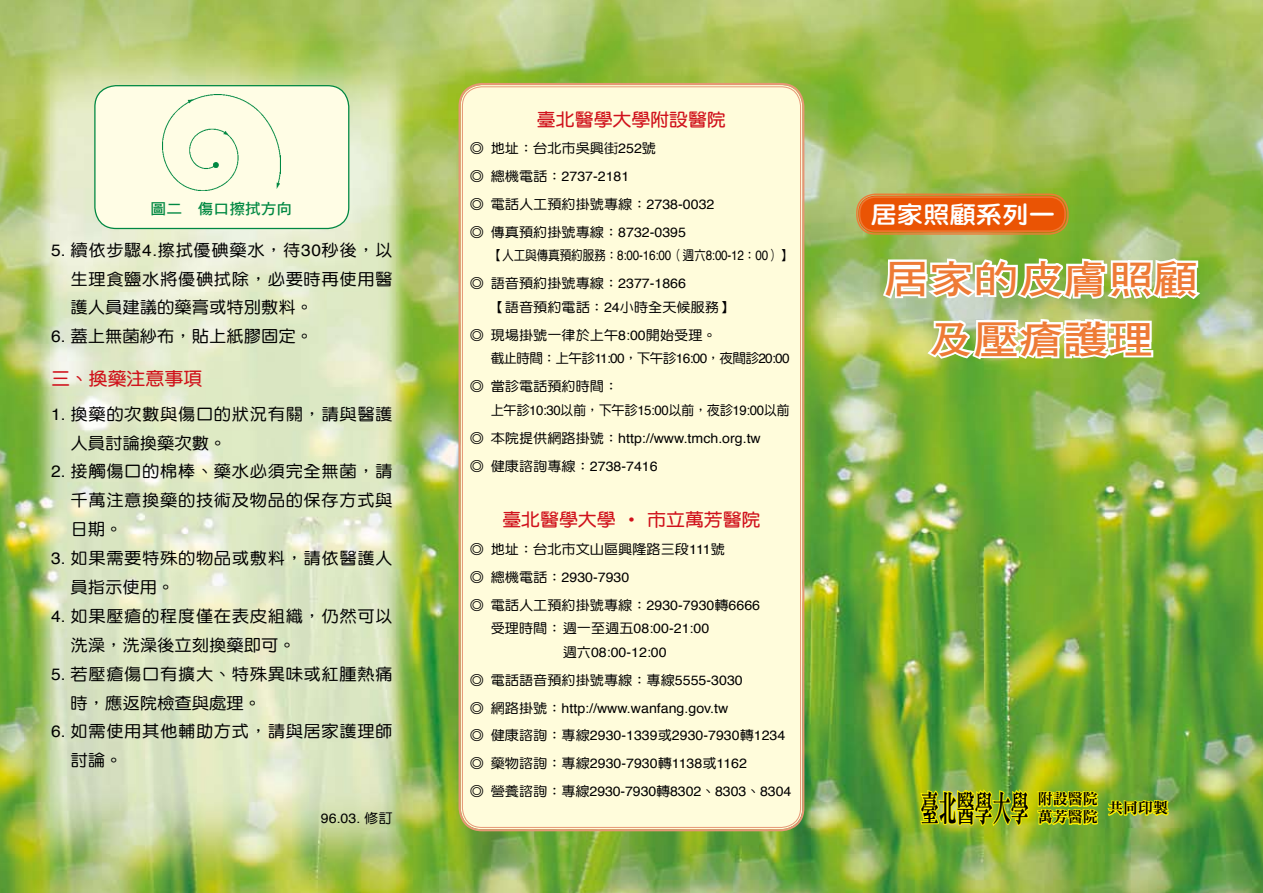
<style>
.page{position:relative;width:1263px;height:893px;background:#fff}
.page>*{position:absolute;margin:0;border:0;box-sizing:border-box;transform-origin:0 0}
.t1{font:39px/60px "DF Hei Std W7";color:#ee7b36;text-align:center;scale:1.15 1}
.t2{font:36px "DF Ming Std W9";color:#000;scale:.5 1}
.t3{font:24px "DF Yuan Std W8";color:#fff;scale:1.1 1}
.t4{font:18px "DF Yuan Std W7";color:#d0111b;scale:1.05 1}
.t5{font:16.5px/28.8px "DF Yuan Std W5";letter-spacing:.035em;color:#000;scale:1.05 1}
.t6{font:16.5px "DF Yuan Std W5";color:#000;scale:1.05 1}
.t7{font:15px "DF Ming Std W9";color:#000}
.t8{font:15px "DF Hei Std W7";color:#008842;scale:1.05 1}
.t9{font:13.5px/27.9px "Helvetica";color:#000;scale:1.05 1}
.t10{font:13.5px/23.7px "DF Yuan Std W5";color:#000;scale:1.05 1}
.t11{font:13.5px/23.7px "DF Yuan Std W5";letter-spacing:-.03em;color:#000;scale:1.05 1}
.t12{font:13.5px "Helvetica";letter-spacing:-.02em;color:#000;scale:.87 1}
.s1{font-family:"Helvetica"}
.s2{font-family:"DF Yuan Std W5"}
</style>
<div class="page">
<img style="left:0;top:0;width:1263px;height:893px">
<div style="left:858px;top:196px;width:208px;height:37px;background:#ea5404;border-radius:17px"></div>
<div style="left:856px;top:194px;width:213px;height:41px;border:1px solid #ee7b36;border-radius:18px"></div>
<div style="left:859px;top:196px;width:207px;height:36px;border:1px solid #ee7b36;border-radius:16px"></div>
<div style="left:461px;top:85px;width:341px;height:744px;background:#fffcdb;border-radius:21px"></div>
<div style="left:458px;top:83px;width:346px;height:748px;border:2px solid #e69775;border-radius:22px"></div>
<div style="left:95px;top:86px;width:254px;height:142px;background:#fffde5;border-radius:21px"></div>
<img style="left:162px;top:95px;width:119px;height:95px">
<div style="left:94px;top:85px;width:255px;height:144px;border:1px solid #008842;border-radius:21px"></div>
<svg style="left:880px;top:256px;width:324px;height:46px"></svg>
<svg style="left:924px;top:316px;width:231px;height:46px"></svg>
<img style="left:919px;top:599px;width:111px;height:229px">
<svg style="left:1105px;top:798px;width:65px;height:19px"></svg>
<svg style="left:1036px;top:779px;width:63px;height:47px;background:#cdd60f"></svg>
<h3 class="t4" style="left:537px;top:109px;width:181px">臺北醫學大學附設醫院</h3>
<p class="t10" style="left:470px;top:136px;width:179px">◎ 地址：台北市吳興街<span class="s1">252</span>號</p>
<p class="t9" style="left:470px;top:162px;width:154px"><span class="s2">◎ 總機電話：</span>2737-2181</p>
<p class="t10" style="left:470px;top:190px;width:235px;line-height:27.9px">◎ 電話人工預約掛號專線：<span class="s1">2738-0032 </span>◎ 傳真預約掛號專線：<span class="s1">8732-0395</span></p>
<p class="t12" style="left:491px;top:244px;width:347px"><span class="s2">【人工與傳真預約服務：</span>8:00-16:00<span class="s2">（週六</span>8:00-12<span class="s2">：</span>00<span class="s2">）】</span></p>
<p class="t10" style="left:491px;top:271px;width:233px;text-indent:-21px">◎ 語音預約掛號專線：<span class="s1">2377-1866<br></span>【語音預約電話：<span class="s1">24</span>小時全天候服務】</p>
<p class="t10" style="left:491px;top:323px;width:286px;text-indent:-21px">◎ 現場掛號一律於上午<span class="s1">8:00</span>開始受理。<br>截止時間：上午診<span class="s1">11:00</span>，下午診<span class="s1">16:00</span>，夜間診<span class="s1">20:00</span></p>
<p class="t11" style="left:491px;top:374px;width:286px;text-indent:-21px">◎ 當診電話預約時間：<br>上午診<span class="s1">10:30</span>以前，下午診<span class="s1">15:00</span>以前，夜診<span class="s1">19:00</span>以前</p>
<p class="t9" style="left:470px;top:424px;width:279px"><span class="s2">◎ 本院提供網路掛號：</span>http://www.tmch.org.tw <span class="s2">◎ 健康諮詢專線：</span>2738-7416</p>
<h3 class="t4" style="left:502px;top:510px;width:247px">臺北醫學大學 • 市立萬芳醫院</h3>
<p class="t10" style="left:470px;top:537px;width:245px">◎ 地址：台北市文山區興隆路三段<span class="s1">111</span>號</p>
<p class="t9" style="left:470px;top:562px;width:154px"><span class="s2">◎ 總機電話：</span>2930-7930</p>
<p class="t10" style="left:470px;top:593px;width:278px">◎ 電話人工預約掛號專線：<span class="s1">2930-7930</span>轉<span class="s1">6666</span></p>
<p class="t9" style="left:563px;top:616px;width:141px;line-height:23.7px;text-indent:-72px"><span class="s2">受理時間：週一至週五</span>08:00-21:00<span class="s2">週六</span>08:00-12:00</p>
<p class="t10" style="left:470px;top:668px;width:262px">◎ 電話語音預約掛號專線：專線<span class="s1">5555-3030</span></p>
<p class="t9" style="left:470px;top:693px;width:308px"><span class="s2">◎ 網路掛號：</span>http://www.wanfang.gov.tw<br><span class="s2">◎ 健康諮詢：專線</span>2930-1339<span class="s2">或</span>2930-7930<span class="s2">轉</span>1234 <span class="s2">◎ 藥物諮詢：專線</span>2930-7930<span class="s2">轉</span>1138<span class="s2">或</span>1162<br><span class="s2">◎ 營養諮詢：專線</span>2930-7930<span class="s2">轉</span>8302<span class="s2">、</span>8303<span class="s2">、</span>8304</p>
<p class="t8" style="left:151px;top:201px;width:136px">圖二 傷口擦拭方向</p>
<p class="t5" style="left:71px;top:235px;width:308px;text-align:justify;text-indent:-20px"><span class="s1">5.</span> 續依步驟<span class="s1">4.</span>擦拭優碘藥水，待<span class="s1">30</span>秒後，以生理食鹽水將優碘拭除，必要時再使用醫護人員建議的藥膏或特別敷料。</p>
<p class="t6" style="left:51px;top:327px;width:251px"><span class="s1">6.</span> 蓋上無菌紗布，貼上紙膠固定。</p>
<h3 class="t4" style="left:51px;top:369px;width:146px">三、換藥注意事項</h3>
<p class="t5" style="left:71px;top:399px;width:308px;text-indent:-20px"><span class="s1">1.</span> 換藥的次數與傷口的狀況有關，請與醫護人員討論換藥次數。</p>
<p class="t5" style="left:71px;top:457px;width:308px;text-align:justify;text-indent:-20px"><span class="s1">2.</span> 接觸傷口的棉棒、藥水必須完全無菌，請千萬注意換藥的技術及物品的保存方式與日期。</p>
<p class="t5" style="left:71px;top:543px;width:308px;text-indent:-20px"><span class="s1">3.</span> 如果需要特殊的物品或敷料，請依醫護人員指示使用。</p>
<p class="t5" style="left:71px;top:601px;width:308px;text-indent:-20px"><span class="s1">4.</span> 如果壓瘡的程度僅在表皮組織，仍然可以洗澡，洗澡後立刻換藥即可。</p>
<p class="t5" style="left:71px;top:659px;width:308px;text-indent:-20px"><span class="s1">5.</span> 若壓瘡傷口有擴大、特殊異味或紅腫熱痛時，應返院檢查與處理。</p>
<p class="t5" style="left:71px;top:717px;width:308px;text-indent:-20px"><span class="s1">6.</span> 如需使用其他輔助方式，請與居家護理師討論。</p>
<h3 class="t3" style="left:870px;top:201px;width:170px">居家照顧系列一</h3>
<h1 class="t1" style="left:884px;top:248px;width:274px">居家的皮膚照顧及壓瘡護理</h1>
<h2 class="t2" style="left:921px;top:789px;width:217px">臺北醫學大學</h2>
<p class="t7" style="left:1038px;top:791px;width:61px">附設醫院</p>
<p class="t7" style="left:1108px;top:800px;width:61px">共同印製</p>
<p class="t9" style="left:321px;top:804px;width:70px">96.03. <span class="s2">修訂</span></p>
<p class="t7" style="left:1038px;top:809px;width:61px">萬芳醫院</p>
</div>
